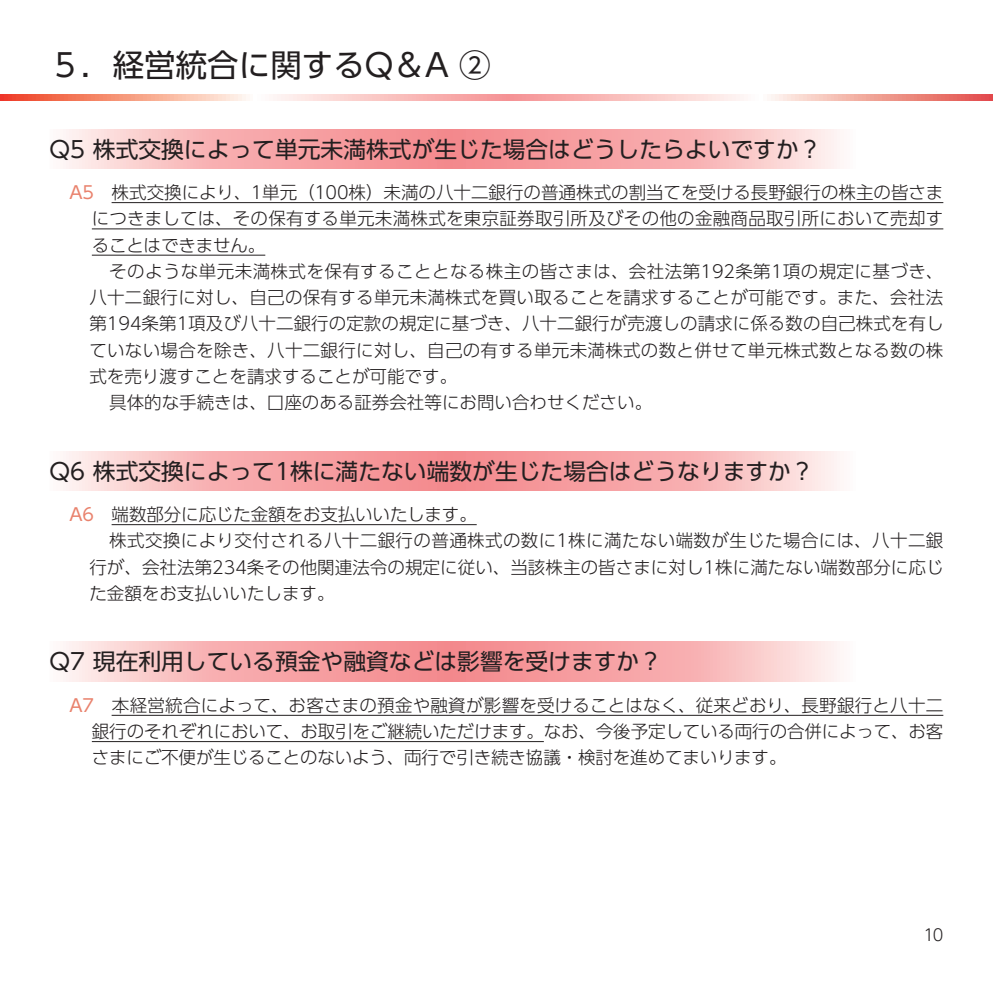
<style>
.page{position:relative;width:993px;height:993px;background:#fff}
.page>*{position:absolute;margin:0;border:0;box-sizing:border-box;transform-origin:0 0}
.t1{font:31.5px "UD Shin Go Pro";color:#231f20}
.t2{font:22.75px "UD Shin Go Pro";color:#231f20}
.t3{font:300 17.5px/26.2px "UD Shin Go Pro";letter-spacing:.005em;color:#231f20;text-align:justify}
.t4{font:300 17.5px "UD Shin Go Pro";letter-spacing:.025em;color:#231f20}
.t5{font:300 16.1px "UD Shin Go Pro";color:#231f20}
.s1{font-weight:400;color:#e9826d}
</style>
<div class="page">
<svg style="left:0;top:94px;width:992px;height:6px;background:#f6b3aa"></svg>
<svg style="left:66px;top:129px;width:771px;height:40px;background:#f7afb1"></svg>
<hr style="left:112px;top:202px;width:831px;height:1px;background:#231f20">
<hr style="left:92px;top:228px;width:851px;height:1px;background:#231f20">
<hr style="left:92px;top:255px;width:173px;height:1px;background:#231f20">
<svg style="left:66px;top:451px;width:771px;height:39px;background:#f7afb1"></svg>
<hr style="left:112px;top:524px;width:364px;height:1px;background:#231f20">
<svg style="left:66px;top:641px;width:771px;height:40px;background:#f7afb1"></svg>
<hr style="left:112px;top:714px;width:831px;height:1px;background:#231f20">
<hr style="left:92px;top:741px;width:451px;height:1px;background:#231f20">
<h1 class="t1" style="left:50px;top:40px;width:442px">５．経営統合に関するQ＆A ②</h1>
<h2 class="t2" style="left:50px;top:130px;width:773px">Q5 株式交換によって単元未満株式が生じた場合はどうしたらよいですか？</h2>
<p class="t3" style="left:92px;top:179px;width:852px;text-indent:-22px"><span class="s1">A5</span> 株式交換により、1単元（100株）未満の八十二銀行の普通株式の割当てを受ける長野銀行の株主の皆さまにつきましては、その保有する単元未満株式を東京証券取引所及びその他の金融商品取引所において売却することはできません。</p>
<p class="t4" style="left:109px;top:257px;width:835px">そのような単元未満株式を保有することとなる株主の皆さまは、会社法第192条第1項の規定に基づき、</p>
<p class="t3" style="left:89px;top:284px;width:855px">八十二銀行に対し、自己の保有する単元未満株式を買い取ることを請求することが可能です。また、会社法</p>
<p class="t3" style="left:89px;top:310px;width:855px">第194条第1項及び八十二銀行の定款の規定に基づき、八十二銀行が売渡しの請求に係る数の自己株式を有し</p>
<p class="t3" style="left:89px;top:336px;width:855px">ていない場合を除き、八十二銀行に対し、自己の有する単元未満株式の数と併せて単元株式数となる数の株</p>
<p class="t3" style="left:89px;top:362px;width:369px">式を売り渡すことを請求することが可能です。</p>
<p class="t3" style="left:109px;top:389px;width:544px">具体的な手続きは、口座のある証券会社等にお問い合わせください。</p>
<h2 class="t2" style="left:50px;top:452px;width:765px">Q6 株式交換によって1株に満たない端数が生じた場合はどうなりますか？</h2>
<p class="t3" style="left:69px;top:500px;width:408px"><span class="s1">A6</span> 端数部分に応じた金額をお支払いいたします。</p>
<p class="t3" style="left:109px;top:527px;width:835px">株式交換により交付される八十二銀行の普通株式の数に1株に満たない端数が生じた場合には、八十二銀</p>
<p class="t3" style="left:89px;top:553px;width:855px">行が、会社法第234条その他関連法令の規定に従い、当該株主の皆さまに対し1株に満たない端数部分に応じ</p>
<p class="t3" style="left:89px;top:579px;width:247px">た金額をお支払いいたします。</p>
<h2 class="t2" style="left:50px;top:643px;width:613px">Q7 現在利用している預金や融資などは影響を受けますか？</h2>
<p class="t3" style="left:92px;top:691px;width:852px;text-indent:-22px"><span class="s1">A7</span> 本経営統合によって、お客さまの預金や融資が影響を受けることはなく、従来どおり、長野銀行と八十二銀行のそれぞれにおいて、お取引をご継続いただけます。なお、今後予定している両行の合併によって、お客さまにご不便が生じることのないよう、両行で引き続き協議・検討を進めてまいります。</p>
<p class="t5" style="left:923px;top:921px;width:21px">10</p>
</div>
